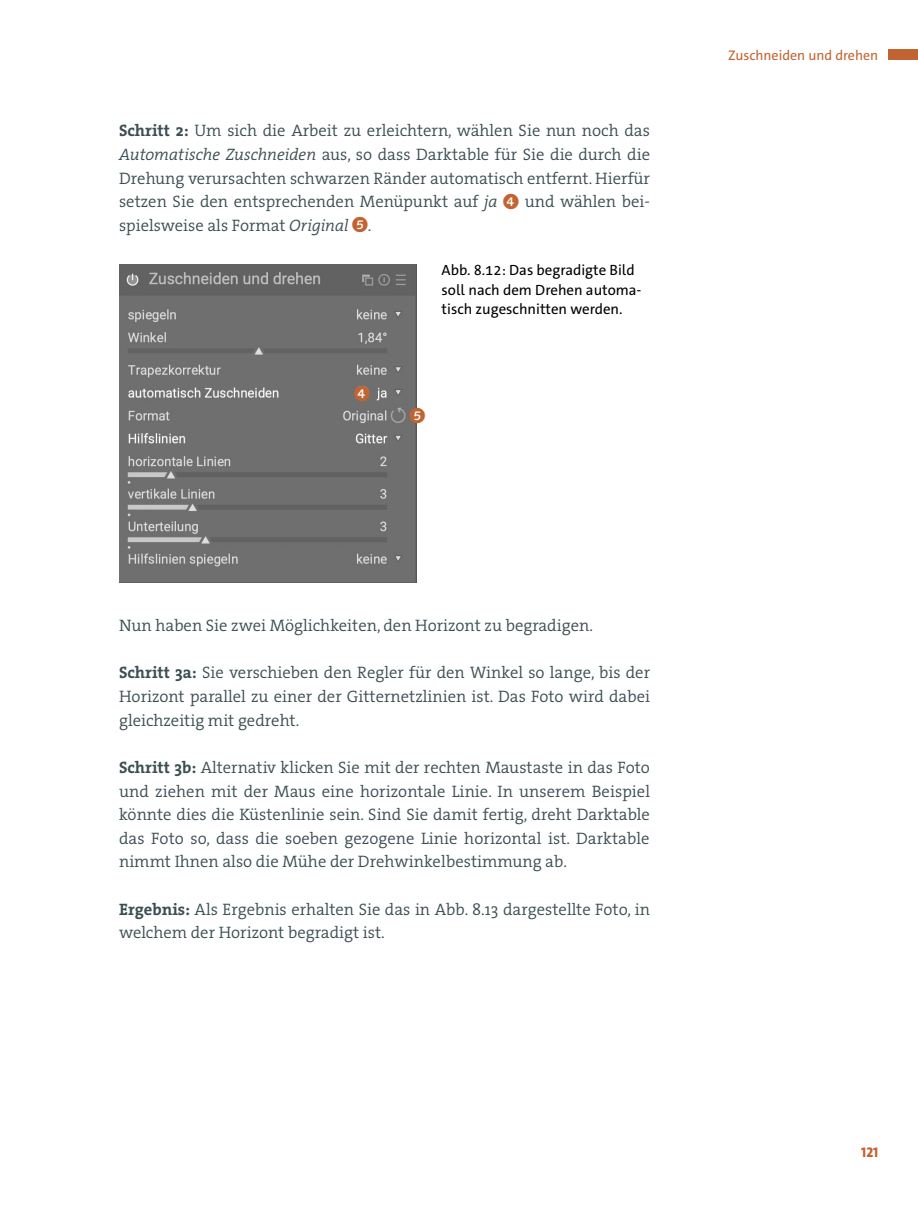
<style>
.page{position:relative;width:918px;height:1216px;background:#fff}
.page>*{position:absolute;margin:0;border:0;box-sizing:border-box;transform-origin:0 0}
._609_Praxis_Std_O_AO{font:16.62px/23.6px "The Serif HP4 Se Lig";color:#3c4e53;text-align:justify}
._202_Standard_O_AO{font:15.75px "Galileo Press Callout";color:#c16432}
.t1{font:14.88px/19.2px "The Sans C4 s";color:#000}
.t2{font:14px "The Sans C4 s";color:#c16432}
.t3{font:800 14px "The Sans C4 s";color:#c16432}
.s1{font-family:"The Serif HP7 Bld"}
.s2{font-family:"The Serif HP4 Se Lig IT"}
.s3{font-family:"Galileo Press Callout";font-size:15.75px;color:#c16432}
</style>
<div class="page">
<img style="left:119px;top:265px;width:298px;height:317px">
<div style="left:355px;top:386px;width:14px;height:14px;background:#fff;border-radius:50%"></div>
<div style="left:410px;top:408px;width:14px;height:14px;background:#fff;border-radius:50%"></div>
<div style="left:888px;top:50px;width:30px;height:10px;background:#c16432"></div>
<p class="_609_Praxis_Std_O_AO" style="left:119px;top:119px;width:532px"><span class="s1">Schritt 2:</span> Um sich die Arbeit zu erleichtern, wählen Sie nun noch das <span class="s2">Automatische Zuschneiden</span> aus, so dass Darktable für Sie die durch die Drehung verursachten schwarzen Ränder automatisch entfernt. Hierfür setzen Sie den entsprechenden Menüpunkt auf <span class="s2">ja</span> <span class="s3">4</span> und wählen bei&shy;spielsweise als Format <span class="s2">Original</span> <span class="s3">5</span>.</p>
<p class="_202_Standard_O_AO" style="left:354px;top:385px;width:17px">4</p>
<p class="t1" style="left:441px;top:261px;width:201px">Abb. 8.12: Das begradigte Bild soll nach dem Drehen automa&shy;tisch zugeschnitten werden.</p>
<p class="_202_Standard_O_AO" style="left:410px;top:408px;width:17px">5</p>
<p class="_609_Praxis_Std_O_AO" style="left:119px;top:613px;width:475px">Nun haben Sie zwei Möglichkeiten, den Horizont zu begradigen.</p>
<p class="_609_Praxis_Std_O_AO" style="left:119px;top:661px;width:532px"><span class="s1">Schritt 3a:</span> Sie verschieben den Regler für den Winkel so lange, bis der Horizont parallel zu einer der Gitternetzlinien ist. Das Foto wird dabei gleichzeitig mit gedreht.</p>
<p class="_609_Praxis_Std_O_AO" style="left:119px;top:755px;width:532px"><span class="s1">Schritt 3b:</span> Alternativ klicken Sie mit der rechten Maustaste in das Foto und ziehen mit der Maus eine horizontale Linie. In unserem Beispiel könnte dies die Küstenlinie sein. Sind Sie damit fertig, dreht Darktable das Foto so, dass die soeben gezogene Linie horizontal ist. Darktable nimmt Ihnen also die Mühe der Drehwinkelbestimmung ab.</p>
<p class="_609_Praxis_Std_O_AO" style="left:119px;top:897px;width:532px"><span class="s1">Ergebnis:</span> Als Ergebnis erhalten Sie das in Abb. 8.13 dargestellte Foto, in welchem der Horizont begradigt ist.</p>
<p class="t2" style="left:728px;top:47px;width:152px">Zuschneiden und drehen</p>
<p class="t3" style="left:861px;top:1143px;width:19px">121</p>
</div>
